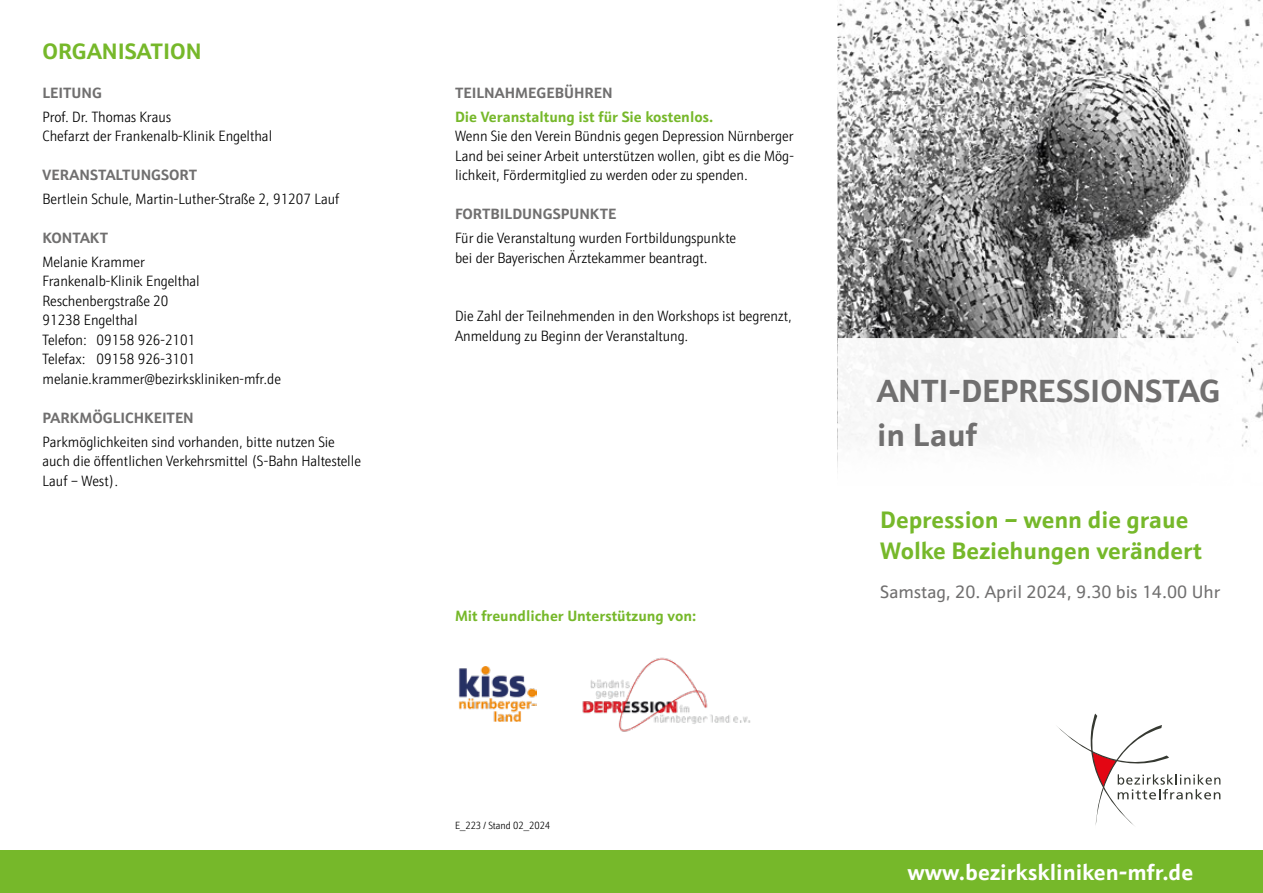
<style>
.page{position:relative;width:1263px;height:893px;background:#fff}
.page>*{position:absolute;margin:0;border:0;box-sizing:border-box;transform-origin:0 0}
.t1{font:700 32.25px/43.5px "Schnebel Sans ME";letter-spacing:-.005em;color:#706f6f}
.t2{font:700 24px/31.5px "Schnebel Sans ME";color:#76b82a}
.t3{font:700 22.5px "Schnebel Sans ME";color:#fff}
.t4{font:700 22.5px "Schnebel Sans ME";color:#76b82a}
.t5{font:18px "Schnebel Sans ME";color:#706f6f}
.t6{font:300 15px/19.5px "Schnebel Sans ME Cond";color:#000}
.t7{font:700 15px "Schnebel Sans ME";color:#706f6f}
.t8{font:700 15px "Schnebel Sans ME";color:#76b82a}
.t9{font:300 10.5px "Schnebel Sans ME Cond";color:#000}
</style>
<div class="page">
<img style="left:838px;top:0;width:425px;height:447px">
<svg style="left:838px;top:338px;width:404px;height:462px"></svg>
<img style="left:582px;top:657px;width:169px;height:75px">
<img style="left:458px;top:666px;width:79px;height:55px">
<div style="left:0;top:850px;width:1263px;height:43px;background:#76b82a"></div>
<svg style="left:1055px;top:714px;width:165px;height:111px"></svg>
<h3 class="t4" style="left:43px;top:33px;width:161px">ORGANISATION</h3>
<p class="t7" style="left:43px;top:80px;width:61px">LEITUNG</p>
<p class="t6" style="left:43px;top:107px;width:231px">Prof. Dr. Thomas Kraus<br>Chefarzt der Frankenalb-Klinik Engelthal</p>
<p class="t7" style="left:43px;top:163px;width:156px">VERANSTALTUNGSORT</p>
<p class="t6" style="left:43px;top:189px;width:298px">Bertlein Schule, Martin-Luther-Straße 2, 91207 Lauf</p>
<p class="t7" style="left:43px;top:225px;width:67px">KONTAKT</p>
<p class="t6" style="left:43px;top:252px;width:240px">Melanie Krammer<br>Frankenalb-Klinik Engelthal<br>Reschenbergstraße 20<br>91238 Engelthal<br>Telefon: 09158 926-2101<br>Telefax: 09158 926-3101 melanie.krammer@bezirkskliniken-mfr.de</p>
<p class="t7" style="left:43px;top:405px;width:153px">PARKMÖGLICHKEITEN</p>
<p class="t6" style="left:43px;top:432px;width:320px">Parkmöglichkeiten sind vorhanden, bitte nutzen Sie auch die öffentlichen Verkehrsmittel (S-Bahn Haltestelle<br>Lauf – West).</p>
<p class="t7" style="left:455px;top:80px;width:159px">TEILNAHMEGEBÜHREN</p>
<p class="t8" style="left:455px;top:104px;width:260px">Die Veranstaltung ist für Sie kostenlos.</p>
<p class="t6" style="left:455px;top:127px;width:340px;text-align:justify">Wenn Sie den Verein Bündnis gegen Depression Nürnberger Land bei seiner Arbeit unterstützen wollen, gibt es die Mög&shy;lichkeit, Fördermitglied zu werden oder zu spenden.</p>
<p class="t7" style="left:455px;top:202px;width:163px">FORTBILDUNGSPUNKTE</p>
<p class="t6" style="left:455px;top:228px;width:283px">Für die Veranstaltung wurden Fortbildungspunkte bei der Bayerischen Ärztekammer beantragt.</p>
<p class="t6" style="left:455px;top:306px;width:338px">Die Zahl der Teilnehmenden in den Workshops ist begrenzt,<br>Anmeldung zu Beginn der Veranstaltung.</p>
<p class="t8" style="left:455px;top:603px;width:243px">Mit freundlicher Unterstützung von:</p>
<p class="t9" style="left:455px;top:818px;width:97px">E_223 / Stand 02_2024</p>
<h1 class="t1" style="left:877px;top:367px;width:345px">ANTI-DEPRESSIONSTAG in Lauf</h1>
<h2 class="t2" style="left:880px;top:502px;width:323px">Depression – wenn die graue<br>Wolke Beziehungen verändert</h2>
<p class="t5" style="left:880px;top:579px;width:342px">Samstag, 20. April 2024, 9.30 bis 14.00 Uhr</p>
<h3 class="t3" style="left:907px;top:853px;width:287px">www.bezirkskliniken-mfr.de</h3>
</div>
